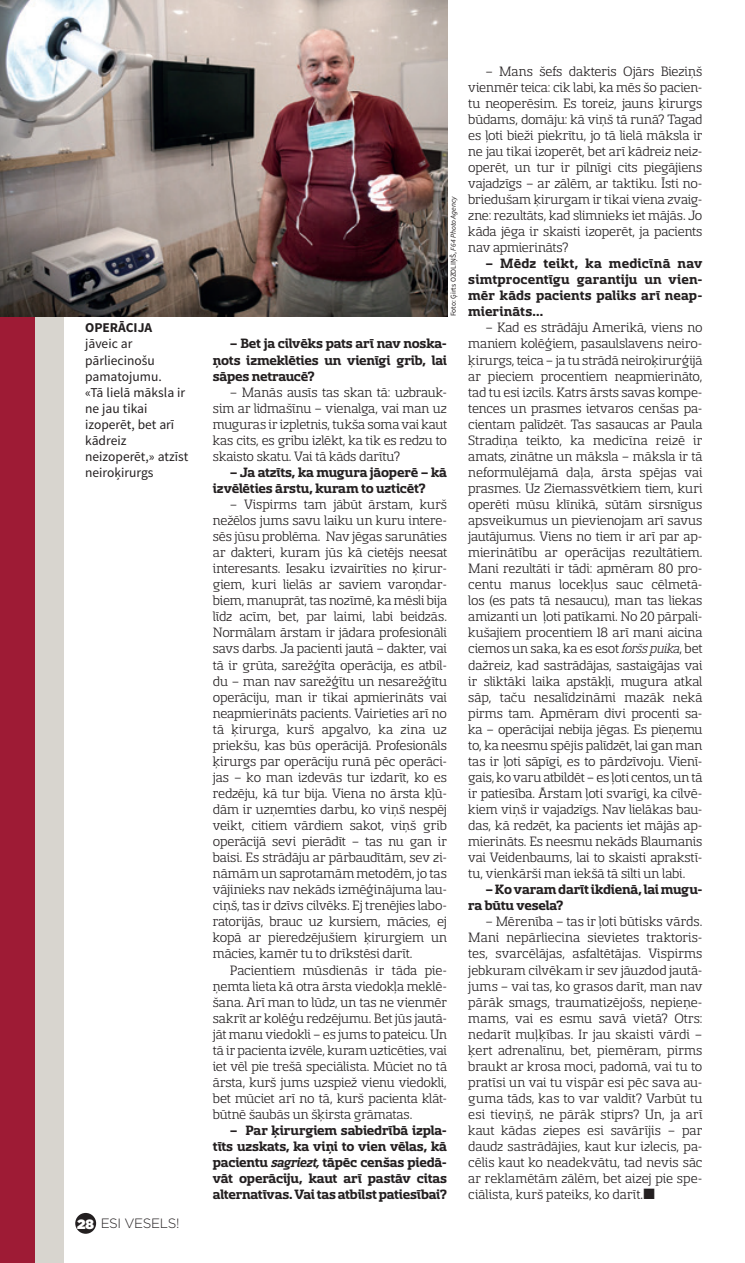
<style>
.page{position:relative;width:745px;height:1263px;background:#fff}
.page>*{position:absolute;margin:0;border:0;box-sizing:border-box;transform-origin:0 0}
.t1{font:15px/16px "Sancoale Slab";letter-spacing:-.005em;color:#231f20;text-align:justify}
.t2{font:700 15px/16px "Sancoale Slab";letter-spacing:-.01em;color:#231f20;text-align:justify}
.t3{font:13.5px/16px "Source Sans Pro";color:#231f20}
.t4{font:300 13.5px "Gotham";letter-spacing:-.03em;color:#231f20}
.t5{font:700 13.5px "Source Sans Pro";color:#231f20}
.t6{font:7.5px "Source Sans Pro";color:#231f20}
.s1{font-weight:900;color:#fff}
.s2{font-style:italic}
</style>
<div class="page">
<div style="left:75px;top:1213px;width:21px;height:21px;background:#231f20;border-radius:50%"></div>
<div style="left:0;top:0;width:64px;height:1263px;background:#d8d5cf"></div>
<div style="left:0;top:0;width:34px;height:1263px;background:#9e1b35"></div>
<img style="left:0;top:0;width:446px;height:316px">
<p class="t5" style="left:85px;top:319px;width:69px">OPERĀCIJA</p>
<p class="t3" style="left:85px;top:336px;width:105px">jāveic ar pārliecinošu pamatojumu.<br>«Tā lielā māksla ir ne jau tikai izoperēt, bet arī kādreiz neizoperēt,» atzīst neiroķirurgs</p>
<p class="t4" style="left:77px;top:1214px;width:104px"><span class="s1">28</span> ESI VESELS!</p>
<p class="t6" style="left:448px;top:316px;width:122px;rotate:-90deg">Foto: Ģirts OZOLIŅŠ, <span class="s2">F64 Photo Agency</span></p>
<p class="t2" style="left:213px;top:336px;width:235px;text-indent:17px">– Bet ja cilvēks pats arī nav noska&shy;ņots izmeklēties un vienīgi grib, lai sāpes netraucē?</p>
<p class="t1" style="left:213px;top:384px;width:235px;text-indent:17px">– Manās ausīs tas skan tā: uzbrauk&shy;sim ar lidmašīnu – vienalga, vai man uz muguras ir izpletnis, tukša soma vai kaut kas cits, es gribu izlēkt, ka tik es redzu to skaisto skatu. Vai tā kāds darītu?</p>
<p class="t2" style="left:213px;top:464px;width:235px;text-indent:17px">– Ja atzīts, ka mugura jāoperē – kā izvēlēties ārstu, kuram to uzticēt?</p>
<p class="t1" style="left:213px;top:496px;width:235px;text-indent:17px">– Vispirms tam jābūt ārstam, kurš nežēlos jums savu laiku un kuru intere&shy;sēs jūsu problēma. Nav jēgas sarunāties ar dakteri, kuram jūs kā cietējs neesat interesants. Iesaku izvairīties no ķirur&shy;giem, kuri lielās ar saviem varoņdar&shy;biem, manuprāt, tas nozīmē, ka mēsli bija līdz acīm, bet, par laimi, labi beidzās.<br>Normālam ārstam ir jādara profesionāli savs darbs. Ja pacienti jautā – dakter, vai tā ir grūta, sarežģīta operācija, es atbil&shy;du – man nav sarežģītu un nesarežģītu operāciju, man ir tikai apmierināts vai neapmierināts pacients. Vairieties arī no tā ķirurga, kurš apgalvo, ka zina uz priekšu, kas būs operācijā. Profesionāls ķirurgs par operāciju runā pēc operāci&shy;jas – ko man izdevās tur izdarīt, ko es redzēju, kā tur bija. Viena no ārsta kļū&shy;dām ir uzņemties darbu, ko viņš nespēj veikt, citiem vārdiem sakot, viņš grib operācijā sevi pierādīt – tas nu gan ir baisi. Es strādāju ar pārbaudītām, sev zi&shy;nāmām un saprotamām metodēm, jo tas vājinieks nav nekāds izmēģinājuma lau&shy;ciņš, tas ir dzīvs cilvēks. Ej trenējies labo&shy;ratorijās, brauc uz kursiem, mācies, ej kopā ar pieredzējušiem ķirurgiem un mācies, kamēr tu to drīkstēsi darīt.</p>
<p class="t1" style="left:213px;top:962px;width:235px;text-indent:17px">Pacientiem mūsdienās ir tāda pie&shy;ņemta lieta kā otra ārsta viedokļa meklē&shy;šana. Arī man to lūdz, un tas ne vienmēr sakrīt ar kolēģu redzējumu. Bet jūs jautā&shy;jāt manu viedokli – es jums to pateicu. Un tā ir pacienta izvēle, kuram uzticēties, vai iet vēl pie trešā speciālista. Mūciet no tā ārsta, kurš jums uzspiež vienu viedokli, bet mūciet arī no tā, kurš pacienta klāt&shy;būtnē šaubās un šķirsta grāmatas.</p>
<p class="t2" style="left:213px;top:1122px;width:235px;text-indent:17px">– Par ķirurgiem sabiedrībā izpla&shy;tīts uzskats, ka viņi to vien vēlas, kā pacientu <span class="s2">sagriezt,</span> tāpēc cenšas piedā&shy;vāt operāciju, kaut arī pastāv citas alternatīvas. Vai tas atbilst patiesībai?</p>
<p class="t1" style="left:468px;top:63px;width:235px;text-indent:17px">– Mans šefs dakteris Ojārs Bieziņš vienmēr teica: cik labi, ka mēs šo pacien&shy;tu neoperēsim. Es toreiz, jauns ķirurgs būdams, domāju: kā viņš tā runā? Tagad es ļoti bieži piekrītu, jo tā lielā māksla ir ne jau tikai izoperēt, bet arī kādreiz neiz&shy;operēt, un tur ir pilnīgi cits piegājiens vajadzīgs – ar zālēm, ar taktiku. Īsti no&shy;briedušam ķirurgam ir tikai viena zvaig&shy;zne: rezultāts, kad slimnieks iet mājās. Jo kāda jēga ir skaisti izoperēt, ja pacients nav apmierināts?</p>
<p class="t2" style="left:468px;top:256px;width:235px;text-indent:17px">– Mēdz teikt, ka medicīnā nav simtprocentīgu garantiju un vien&shy;mēr kāds pacients paliks arī neap&shy;mierināts...</p>
<p class="t1" style="left:468px;top:320px;width:235px;text-indent:17px">– Kad es strādāju Amerikā, viens no maniem kolēģiem, pasaulslavens neiro&shy;ķirurgs, teica – ja tu strādā neiroķirurģijā ar pieciem procentiem neapmierināto, tad tu esi izcils. Katrs ārsts savas kompe&shy;tences un prasmes ietvaros cenšas pa&shy;cientam palīdzēt. Tas sasaucas ar Paula Stradiņa teikto, ka medicīna reizē ir amats, zinātne un māksla – māksla ir tā neformulējamā daļa, ārsta spējas vai prasmes. Uz Ziemassvētkiem tiem, kuri operēti mūsu klīnikā, sūtām sirsnīgus apsveikumus un pievienojam arī savus jautājumus. Viens no tiem ir arī par ap&shy;mierinātību ar operācijas rezultātiem.<br>Mani rezultāti ir tādi: apmēram 80 pro&shy;centu manus locekļus sauc cēlmetā&shy;los (es pats tā nesaucu), man tas liekas amizanti un ļoti patīkami. No 20 pārpali&shy;kušajiem procentiem 18 arī mani aicina ciemos un saka, ka es esot <span class="s2">foršs puika</span>, bet dažreiz, kad sastrādājas, sastaigājas vai ir sliktāki laika apstākļi, mugura atkal sāp, taču nesalīdzināmi mazāk nekā pirms tam. Apmēram divi procenti sa&shy;ka – operācijai nebija jēgas. Es pieņemu to, ka neesmu spējis palīdzēt, lai gan man tas ir ļoti sāpīgi, es to pārdzīvoju. Vienī&shy;gais, ko varu atbildēt – es ļoti centos, un tā ir patiesība. Ārstam ļoti svarīgi, ka cilvē&shy;kiem viņš ir vajadzīgs. Nav lielākas bau&shy;das, kā redzēt, ka pacients iet mājās ap&shy;mierināts. Es neesmu nekāds Blaumanis vai Veidenbaums, lai to skaisti aprakstī&shy;tu, vienkārši man iekšā tā silti un labi.</p>
<p class="t2" style="left:468px;top:882px;width:235px;text-indent:17px">–Ko varam darīt ikdienā, lai mugu&shy;ra būtu vesela?</p>
<p class="t1" style="left:468px;top:914px;width:235px;text-indent:17px">– Mērenība – tas ir ļoti būtisks vārds.<br>Mani nepārliecina sievietes traktoris&shy;tes, svarcēlājas, asfaltētājas. Vispirms jebkuram cilvēkam ir sev jāuzdod jautā&shy;jums – vai tas, ko grasos darīt, man nav pārāk smags, traumatizējošs, nepieņe&shy;mams, vai es esmu savā vietā? Otrs: nedarīt muļķības. Ir jau skaisti vārdi – ķert adrenalīnu, bet, piemēram, pirms braukt ar krosa moci, padomā, vai tu to pratīsi un vai tu vispār esi pēc sava au&shy;guma tāds, kas to var valdīt? Varbūt tu esi tieviņš, ne pārāk stiprs? Un, ja arī kaut kādas ziepes esi savārījis – par daudz sastrādājies, kaut kur izlecis, pa&shy;cēlis kaut ko neadekvātu, tad nevis sāc ar reklamētām zālēm, bet aizej pie spe&shy;ciālista, kurš pateiks, ko darīt.■</p>
</div>
